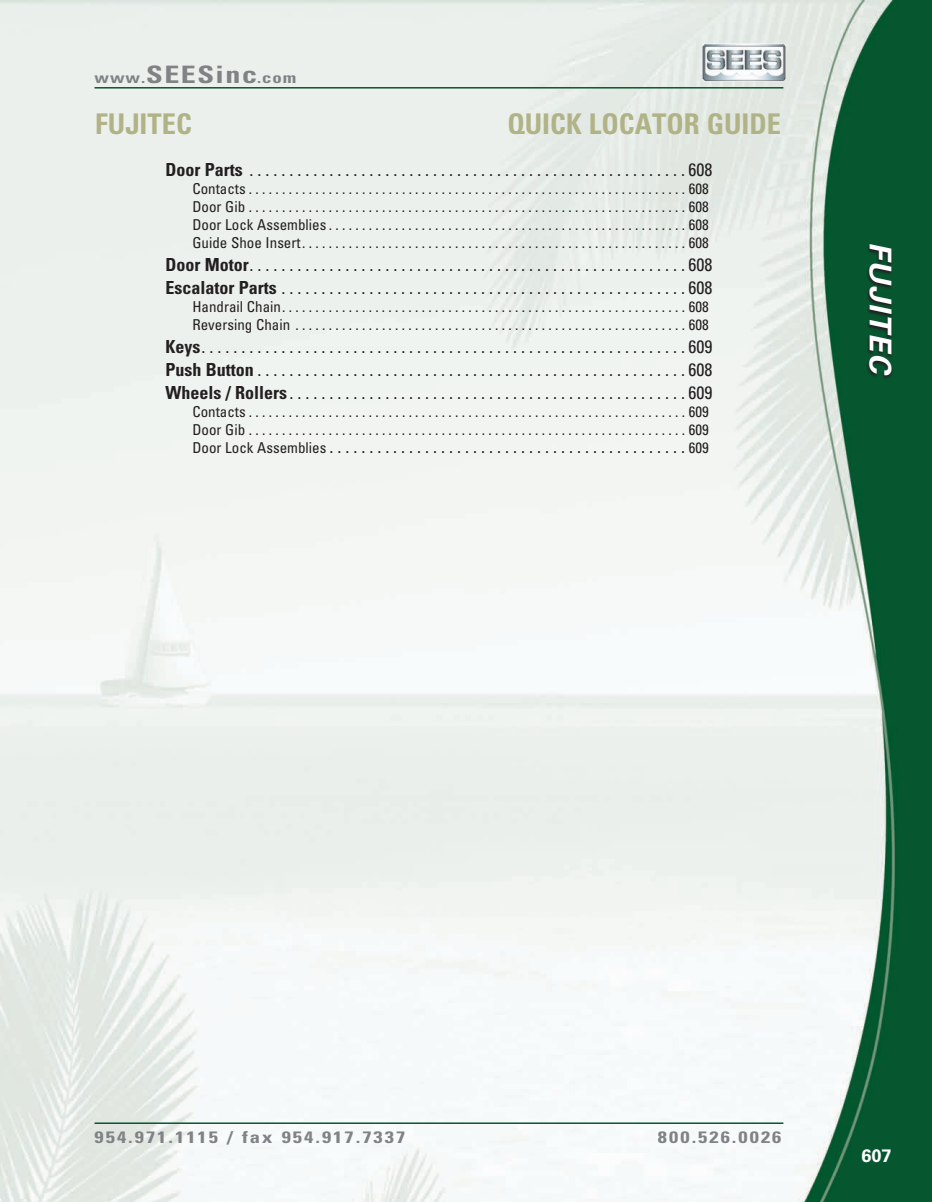
<style>
.page{position:relative;width:932px;height:1202px;background:#fff}
.page>*{position:absolute;margin:0;border:0;box-sizing:border-box;transform-origin:0 0}
.t1{font:italic 700 30px "Univers LT Std";color:#fff}
.t2{font:700 condensed 28.5px "Univers";color:#b1b387}
.TOC_1st_level{font:condensed 18px "Univers";color:#231f20}
.TOC_2nd_level{font:condensed 18px "Univers";color:#231f20}
.t3{font:18px "Univers LT 65 Bd";color:#fff}
.t4{font:700 condensed 16.5px "Univers";letter-spacing:.1em;color:#808285;scale:1.25 1}
.TOC_2nd_level-2{font:condensed 15px "Univers";color:#231f20}
.t5{font:700 condensed 15px "Univers";letter-spacing:.05em;color:#808285;scale:1.25 1}
.s1{font-size:24px}
.s2{font-weight:700}
.s3{font-size:15px}
</style>
<div class="page">
<img style="left:0;top:0;width:932px;height:1202px">
<hr style="left:94px;top:1122px;width:689px;height:2px;background:#07572f">
<hr style="left:94px;top:87px;width:689px;height:2px;background:#07572f">
<svg style="left:865px;top:243px;width:28px;height:137px"></svg>
<img style="left:702px;top:43px;width:84px;height:38px">
<p class="t5" style="left:94px;top:68px;width:163px">www.<span class="s1">SEESinc</span>.com</p>
<p class="t2" style="left:95px;top:106px;width:98px">FUJITEC</p>
<p class="t2" style="left:507px;top:106px;width:275px">QUICK LOCATOR GUIDE</p>
<p class="TOC_1st_level" style="left:165px;top:159px;width:548px"><span class="s2">Door Parts</span> . . . . . . . . . . . . . . . . . . . . . . . . . . . . . . . . . . . . . . . . . . . . . . . . . . . . . . 608</p>
<p class="TOC_2nd_level-2" style="left:192px;top:180px;width:517px">Contacts . . . . . . . . . . . . . . . . . . . . . . . . . . . . . . . . . . . . . . . . . . . . . . . . . . . . . . . . . . . . . . . . . . 608</p>
<p class="TOC_2nd_level-2" style="left:192px;top:198px;width:518px">Door Gib . . . . . . . . . . . . . . . . . . . . . . . . . . . . . . . . . . . . . . . . . . . . . . . . . . . . . . . . . . . . . . . . . . 608</p>
<p class="TOC_2nd_level-2" style="left:192px;top:216px;width:517px">Door Lock Assemblies . . . . . . . . . . . . . . . . . . . . . . . . . . . . . . . . . . . . . . . . . . . . . . . . . . . . . . 608</p>
<p class="TOC_2nd_level-2" style="left:192px;top:234px;width:517px">Guide Shoe Insert . . . . . . . . . . . . . . . . . . . . . . . . . . . . . . . . . . . . . . . . . . . . . . . . . . . . . . . . . . 608</p>
<p class="TOC_1st_level" style="left:165px;top:253px;width:548px"><span class="s2">Door Motor</span> . . . . . . . . . . . . . . . . . . . . . . . . . . . . . . . . . . . . . . . . . . . . . . . . . . . . . . 608</p>
<p class="TOC_1st_level" style="left:165px;top:276px;width:548px"><span class="s2">Escalator Parts</span> . . . . . . . . . . . . . . . . . . . . . . . . . . . . . . . . . . . . . . . . . . . . . . . . . . 608</p>
<p class="TOC_2nd_level-2" style="left:192px;top:297px;width:517px">Handrail Chain . . . . . . . . . . . . . . . . . . . . . . . . . . . . . . . . . . . . . . . . . . . . . . . . . . . . . . . . . . . . . 608</p>
<p class="TOC_2nd_level-2" style="left:192px;top:315px;width:518px">Reversing Chain . . . . . . . . . . . . . . . . . . . . . . . . . . . . . . . . . . . . . . . . . . . . . . . . . . . . . . . . . . . 608</p>
<p class="TOC_1st_level" style="left:165px;top:335px;width:548px"><span class="s2">Keys</span> . . . . . . . . . . . . . . . . . . . . . . . . . . . . . . . . . . . . . . . . . . . . . . . . . . . . . . . . . . . . 609</p>
<p class="TOC_1st_level" style="left:165px;top:358px;width:548px"><span class="s2">Push Button</span> . . . . . . . . . . . . . . . . . . . . . . . . . . . . . . . . . . . . . . . . . . . . . . . . . . . . . 608</p>
<p class="TOC_1st_level" style="left:165px;top:381px;width:548px"><span class="s2">Wheels / Rollers</span> . . . . . . . . . . . . . . . . . . . . . . . . . . . . . . . . . . . . . . . . . . . . . . . . . 609</p>
<p class="TOC_2nd_level-2" style="left:192px;top:402px;width:517px">Contacts . . . . . . . . . . . . . . . . . . . . . . . . . . . . . . . . . . . . . . . . . . . . . . . . . . . . . . . . . . . . . . . . . . 609</p>
<p class="TOC_2nd_level-2" style="left:192px;top:420px;width:518px">Door Gib . . . . . . . . . . . . . . . . . . . . . . . . . . . . . . . . . . . . . . . . . . . . . . . . . . . . . . . . . . . . . . . . . . 609</p>
<p class="TOC_2nd_level" style="left:192px;top:435px;width:517px"><span class="s3">Door Lock Assemblies</span> . . . . . . . . . . . . . . . . . . . . . . . . . . . . . . . . . . . . . . . . . . . . <span class="s3">609</span></p>
<p class="t1" style="left:897px;top:242px;width:135px;rotate:90deg">FUJITEC</p>
<p class="t4" style="left:94px;top:1127px;width:250px">954.971.1115 / fax 954.917.7337</p>
<p class="t4" style="left:658px;top:1127px;width:100px">800.526.0026</p>
<p class="t3" style="left:861px;top:1145px;width:32px">607</p>
</div>
